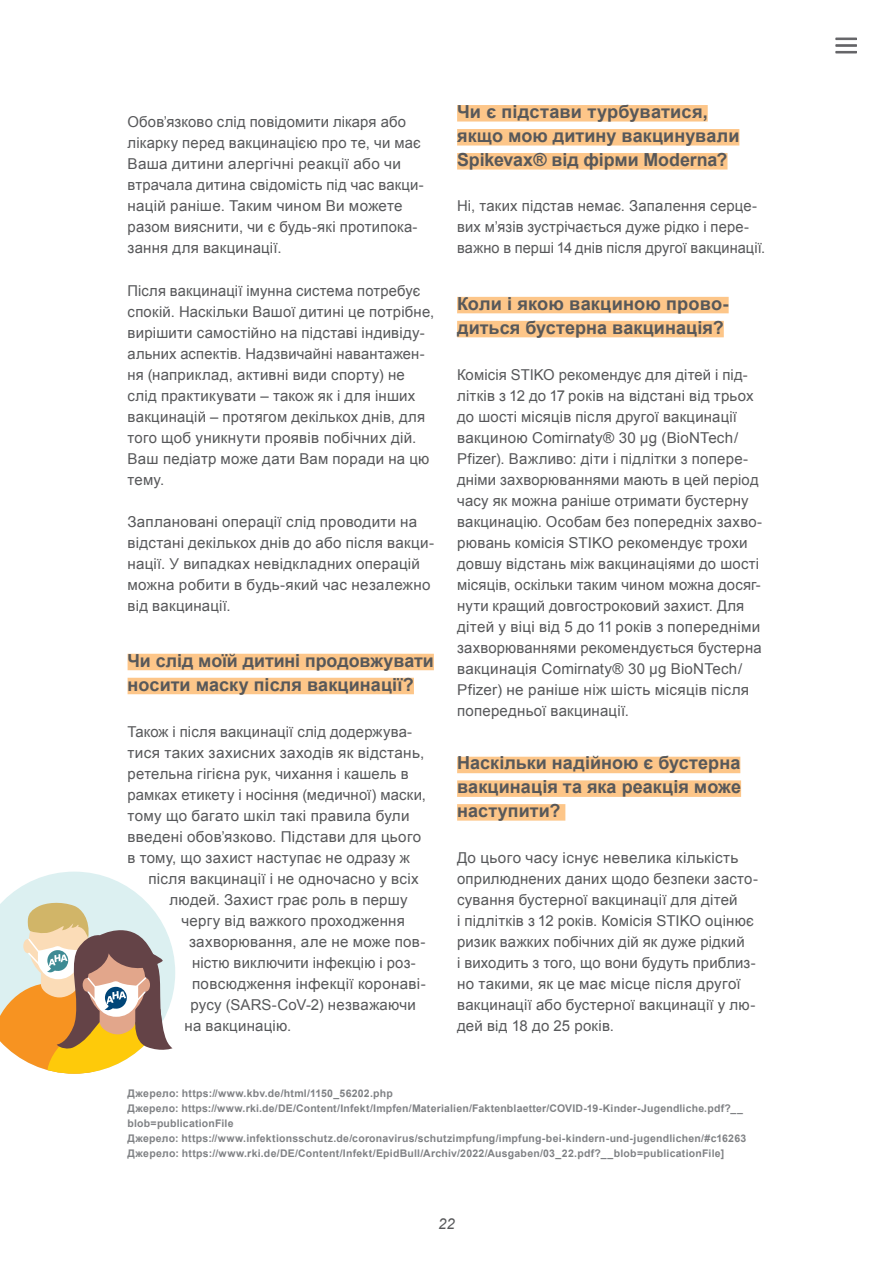
<style>
.page{position:relative;width:893px;height:1263px;background:#fff}
.page>*{position:absolute;margin:0;border:0;box-sizing:border-box;transform-origin:0 0}
.t1{font:700 18px/24px "Arial";letter-spacing:.005em;color:#57585a}
.t2{font:15px/21px "Arial";letter-spacing:.015em;color:#57585a}
.t3{font:italic 15px "Arial";color:#57585a}
.t4{font:700 10.5px/15px "Arial";letter-spacing:.02em;color:#808285}
</style>
<div class="page">
<svg style="left:835px;top:38px;width:22px;height:15px"></svg>
<svg style="left:0;top:872px;width:175px;height:202px"></svg>
<div style="left:128px;top:654px;width:306px;height:16px;background:#fdc689"></div>
<div style="left:128px;top:678px;width:286px;height:16px;background:#fdc689"></div>
<div style="left:457px;top:105px;width:251px;height:17px;background:#fdc689"></div>
<div style="left:457px;top:129px;width:282px;height:17px;background:#fdc689"></div>
<div style="left:457px;top:153px;width:270px;height:17px;background:#fdc689"></div>
<div style="left:457px;top:297px;width:272px;height:16px;background:#fdc689"></div>
<div style="left:457px;top:321px;width:267px;height:16px;background:#fdc689"></div>
<div style="left:457px;top:757px;width:283px;height:16px;background:#fdc689"></div>
<div style="left:457px;top:780px;width:284px;height:17px;background:#fdc689"></div>
<div style="left:457px;top:804px;width:108px;height:17px;background:#fdc689"></div>
<p class="t2" style="left:128px;top:112px;width:298px">Обов’язково слід повідомити лікаря або лікарку перед вакцинацією про те, чи має Ваша дитини алергічні реакції або чи втрачала дитина свідомість під час вакци&shy;націй раніше. Таким чином Ви можете разом вияснити, чи є будь-які протипока&shy;зання для вакцинації.</p>
<p class="t2" style="left:128px;top:280px;width:308px">Після вакцинації імунна система потребує спокій. Наскільки Вашої дитині це потрібне, вирішити самостійно на підставі індивіду&shy;альних аспектів. Надзвичайні навантажен&shy;ня (наприклад, активні види спорту) не слід практикувати – також як і для інших вакцинацій – протягом декількох днів, для того щоб уникнути проявів побічних дій.<br>Ваш педіатр може дати Вам поради на цю тему.</p>
<p class="t2" style="left:128px;top:511px;width:308px">Заплановані операції слід проводити на відстані декількох днів до або після вакци&shy;нації. У випадках невідкладних операцій можна робити в будь-який час незалежно від вакцинації.</p>
<p class="t1" style="left:128px;top:649px;width:308px">Чи слід моїй дитині продовжувати носити маску після вакцинації?</p>
<p class="t2" style="left:128px;top:721px;width:300px">Також і після вакцинації слід додержува&shy;тися таких захисних заходів як відстань, ретельна гігієна рук, чихання і кашель в рамках етикету і носіння (медичної) маски, тому що багато шкіл такі правила були введені обов’язково. Підстави для цього в тому, що захист наступає не одразу ж</p>
<p class="t2" style="left:149px;top:868px;width:272px">після вакцинації і не одночасно у всіх</p>
<p class="t2" style="left:170px;top:889px;width:239px">людей. Захист грає роль в першу</p>
<p class="t2" style="left:182px;top:910px;width:225px">чергу від важкого проходження</p>
<p class="t2" style="left:189px;top:931px;width:238px">захворювання, але не може пов-</p>
<p class="t2" style="left:192px;top:952px;width:225px">ністю виключити інфекцію і роз-</p>
<p class="t2" style="left:192px;top:973px;width:235px">повсюдження інфекції коронаві-</p>
<p class="t2" style="left:191px;top:994px;width:227px">русу (SARS-CoV-2) незважаючи</p>
<p class="t2" style="left:185px;top:1015px;width:108px">на вакцинацію.</p>
<p class="t1" style="left:457px;top:100px;width:284px">Чи є підстави турбуватися, якщо мою дитину вакцинували<br>Spikevax® від фірми Moderna?</p>
<p class="t2" style="left:457px;top:196px;width:310px">Ні, таких підстав немає. Запалення серце&shy;вих м’язів зустрічається дуже рідко і пере&shy;важно в перші 14 днів після другої вакцинації.</p>
<p class="t1" style="left:457px;top:292px;width:273px">Коли і якою вакциною прово&shy;диться бустерна вакцинація?</p>
<p class="t2" style="left:457px;top:364px;width:307px">Комісія STIKO рекомендує для дітей і під&shy;літків з 12 до 17 років на відстані від трьох до шості місяців після другої вакцинації вакциною Comirnaty® 30 μg (BioNTech/ Pfizer). Важливо: діти і підлітки з попере&shy;дніми захворюваннями мають в цей період часу як можна раніше отримати бустерну вакцинацію. Особам без попередніх захво&shy;рювань комісія STIKO рекомендує трохи довшу відстань між вакцинаціями до шості місяців, оскільки таким чином можна досяг&shy;нути кращий довгостроковий захист. Для дітей у віці від 5 до 11 років з попередніми захворюваннями рекомендується бустерна вакцинація Comirnaty® 30 μg ВioNTech/ Pfizer) не раніше ніж шість місяців після попередньої вакцинації.</p>
<p class="t1" style="left:457px;top:752px;width:285px;text-align:justify">Наскільки надійною є бустерна вакцинація та яка реакція може наступити?</p>
<p class="t2" style="left:457px;top:847px;width:302px">До цього часу існує невелика кількість оприлюднених даних щодо безпеки засто&shy;сування бустерної вакцинації для дітей<br>і підлітків з 12 років. Комісія STIKO оцінює ризик важких побічних дій як дуже рідкий<br>і виходить з того, що вони будуть приблиз&shy;но такими, як це має місце після другої вакцинації або бустерної вакцинації у лю&shy;дей від 18 до 25 років.</p>
<p class="t4" style="left:128px;top:1086px;width:620px">Джерело: https://www.kbv.de/html/1150_56202.php<br>Джерело: https://www.rki.de/DE/Content/Infekt/Impfen/Materialien/Faktenblaetter/COVID-19-Kinder-Jugendliche.pdf?__ blob=publicationFile<br>Джерело: https://www.infektionsschutz.de/coronavirus/schutzimpfung/impfung-bei-kindern-und-jugendlichen/#c16263<br>Джерело: https://www.rki.de/DE/Content/Infekt/EpidBull/Archiv/2022/Ausgaben/03_22.pdf?__blob=publicationFile]</p>
<p class="t3" style="left:438px;top:1214px;width:18px">22</p>
</div>
